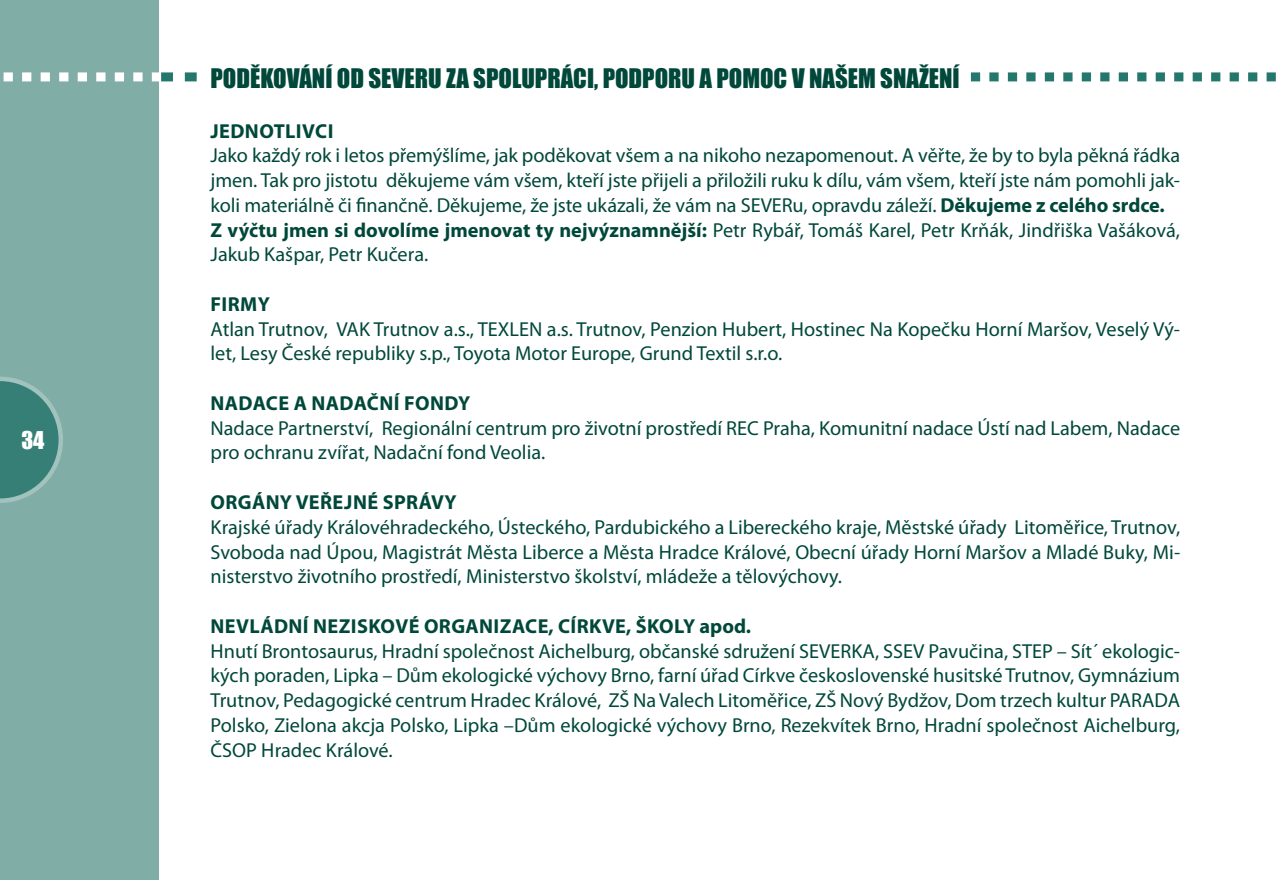
<style>
.page{position:relative;width:1276px;height:880px;background:#fff}
.page>*{position:absolute;margin:0;border:0;box-sizing:border-box;transform-origin:0 0}
.t1{font:24.75px "Impact";color:#00483a}
.t2{font:22.5px "Impact";color:#fff}
.t3{font:20.25px/24.8px "Myriad Pro";color:#00483a}
.t4{font:700 20.25px "Myriad Pro";letter-spacing:.02em;color:#00483a}
.s1{font-weight:700}
</style>
<div class="page">
<div style="left:0;top:0;width:158px;height:880px;background:#81ada7"></div>
<svg style="left:0;top:377px;width:63px;height:126px"></svg>
<svg style="left:971px;top:72px;width:304px;height:9px"></svg>
<svg style="left:3px;top:72px;width:194px;height:9px"></svg>
<p class="t2" style="left:21px;top:426px;width:25px">34</p>
<p class="t1" style="left:210px;top:63px;width:751px">PODĚKOVÁNÍ OD SEVERU ZA SPOLUPRÁCI, PODPORU A POMOC V NAŠEM SNAŽENÍ</p>
<p class="t4" style="left:210px;top:123px;width:124px">JEDNOTLIVCI</p>
<p class="t3" style="left:210px;top:145px;width:971px">Jako každý rok i letos přemýšlíme, jak poděkovat všem a na nikoho nezapomenout. A věřte, že by to byla pěkná řádka jmen. Tak pro jistotu děkujeme vám všem, kteří jste přijeli a přiložili ruku k dílu, vám všem, kteří jste nám pomohli jak&shy;koli materiálně či finančně. Děkujeme, že jste ukázali, že vám na SEVERu, opravdu záleží. <span class="s1">Děkujeme z celého srdce.<br>Z výčtu jmen si dovolíme jmenovat ty nejvýznamnější:</span> Petr Rybář, Tomáš Karel, Petr Krňák, Jindřiška Vašáková, Jakub Kašpar, Petr Kučera.</p>
<p class="t4" style="left:210px;top:296px;width:61px">FIRMY</p>
<p class="t3" style="left:210px;top:318px;width:971px">Atlan Trutnov, VAK Trutnov a.s., TEXLEN a.s. Trutnov, Penzion Hubert, Hostinec Na Kopečku Horní Maršov, Veselý Vý&shy;let, Lesy České republiky s.p., Toyota Motor Europe, Grund Textil s.r.o.</p>
<p class="t4" style="left:210px;top:395px;width:261px">NADACE A NADAČNÍ FONDY</p>
<p class="t3" style="left:210px;top:417px;width:971px">Nadace Partnerství, Regionální centrum pro životní prostředí REC Praha, Komunitní nadace Ústí nad Labem, Nadace pro ochranu zvířat, Nadační fond Veolia.</p>
<p class="t4" style="left:210px;top:494px;width:248px">ORGÁNY VEŘEJNÉ SPRÁVY</p>
<p class="t3" style="left:210px;top:516px;width:971px;text-align:justify">Krajské úřady Královéhradeckého, Ústeckého, Pardubického a Libereckého kraje, Městské úřady Litoměřice, Trutnov, Svoboda nad Úpou, Magistrát Města Liberce a Města Hradce Králové, Obecní úřady Horní Maršov a Mladé Buky, Mi&shy;nisterstvo životního prostředí, Ministerstvo školství, mládeže a tělovýchovy.</p>
<p class="t4" style="left:210px;top:618px;width:542px">NEVLÁDNÍ NEZISKOVÉ ORGANIZACE, CÍRKVE, ŠKOLY apod.</p>
<p class="t3" style="left:210px;top:640px;width:971px;text-align:justify">Hnutí Brontosaurus, Hradní společnost Aichelburg, občanské sdružení SEVERKA, SSEV Pavučina, STEP – Sít´ ekologic&shy;kých poraden, Lipka – Dům ekologické výchovy Brno, farní úřad Církve československé husitské Trutnov, Gymnázium Trutnov, Pedagogické centrum Hradec Králové, ZŠ Na Valech Litoměřice, ZŠ Nový Bydžov, Dom trzech kultur PARADA Polsko, Zielona akcja Polsko, Lipka –Dům ekologické výchovy Brno, Rezekvítek Brno, Hradní společnost Aichelburg, ČSOP Hradec Králové.</p>
</div>
